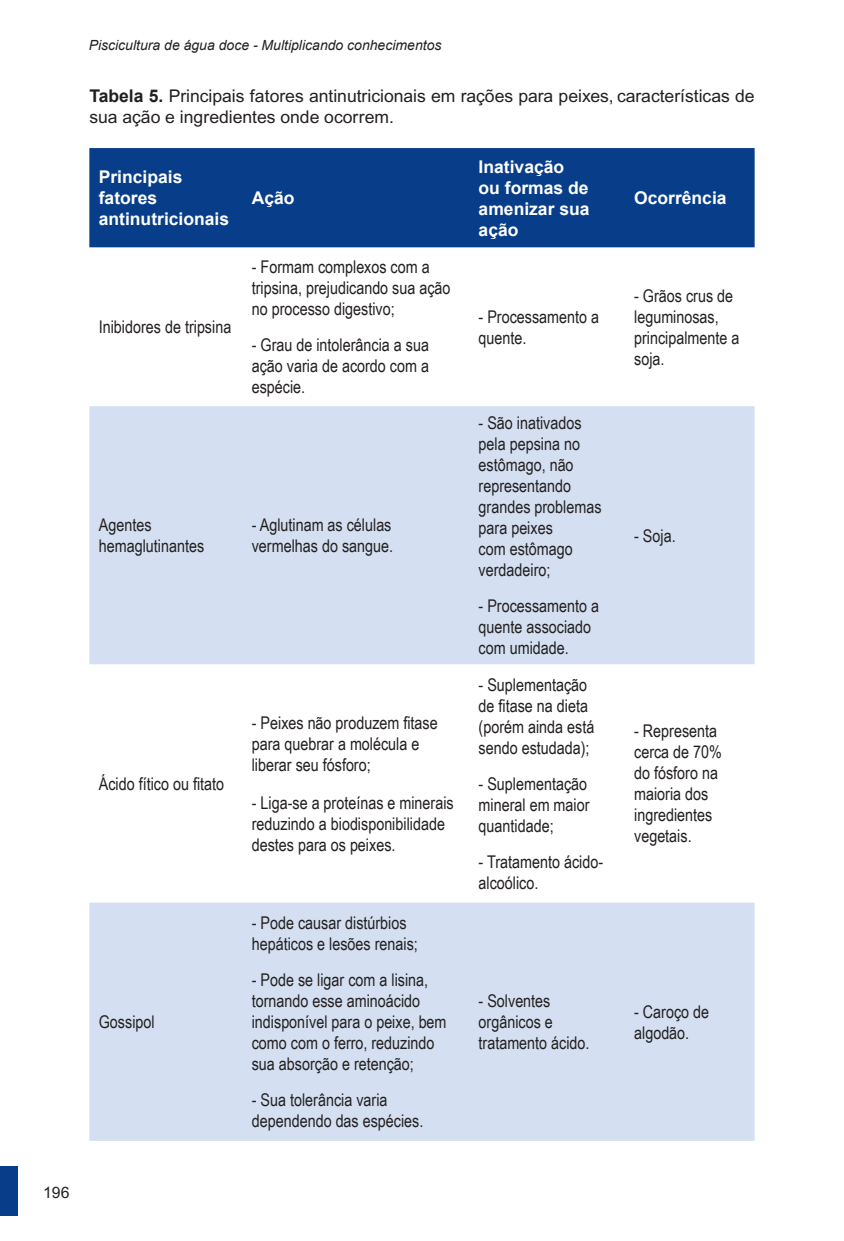
<style>
.page{position:relative;width:844px;height:1241px;background:#fff}
.page>*{position:absolute;margin:0;border:0;box-sizing:border-box;transform-origin:0 0}
.t1{font:17.5px/21px "Arial Narrow";color:#231f20}
.t2{font:17.5px/21px "Arial";color:#231f20}
.t3{font:700 17.5px/21px "Arial";color:#fff}
.t4{font:15.75px "Arial";color:#231f20}
.t5{font:italic 14px "Arial";color:#231f20}
.s1{font-weight:700}
</style>
<div class="page">
<div style="left:0;top:1166px;width:18px;height:49px;background:#083e89"></div>
<div style="left:89px;top:148px;width:665px;height:99px;background:#083e89"></div>
<svg style="left:89px;top:406px;width:665px;height:734px;fill:#d4e0f1"></svg>
<p class="t5" style="left:89px;top:36px;width:354px">Piscicultura de água doce - Multiplicando conhecimentos</p>
<p class="t2" style="left:89px;top:86px;width:666px"><span class="s1">Tabela 5.</span> Principais fatores antinutricionais em rações para peixes, características de sua ação e ingredientes onde ocorrem.</p>
<p class="t3" style="left:99px;top:167px;width:132px">Principais fatores antinutricionais</p>
<p class="t1" style="left:99px;top:316px;width:134px">Inibidores de tripsina</p>
<p class="t3" style="left:252px;top:188px;width:44px">Ação</p>
<p class="t1" style="left:252px;top:256px;width:200px">- Formam complexos com a tripsina, prejudicando sua ação no processo digestivo;</p>
<p class="t1" style="left:252px;top:334px;width:179px;text-align:justify">- Grau de intolerância a sua ação varia de acordo com a espécie.</p>
<p class="t1" style="left:99px;top:513px;width:107px">Agentes hemaglutinantes</p>
<p class="t1" style="left:252px;top:513px;width:143px">- Aglutinam as células vermelhas do sangue.</p>
<p class="t1" style="left:99px;top:772px;width:127px">Ácido fítico ou fitato</p>
<p class="t1" style="left:99px;top:1010px;width:57px">Gossipol</p>
<p class="t1" style="left:252px;top:711px;width:187px">- Peixes não produzem fitase para quebrar a molécula e liberar seu fósforo;</p>
<p class="t1" style="left:252px;top:791px;width:203px">- Liga-se a proteínas e minerais reduzindo a biodisponibilidade destes para os peixes.</p>
<p class="t1" style="left:252px;top:911px;width:167px">- Pode causar distúrbios hepáticos e lesões renais;</p>
<p class="t1" style="left:252px;top:968px;width:196px">- Pode se ligar com a lisina, tornando esse aminoácido indisponível para o peixe, bem como com o ferro, reduzindo sua absorção e retenção;</p>
<p class="t1" style="left:252px;top:1088px;width:173px">- Sua tolerância varia dependendo das espécies.</p>
<p class="t3" style="left:478px;top:156px;width:112px">Inativação ou formas de amenizar sua ação</p>
<p class="t1" style="left:478px;top:305px;width:122px">- Processamento a quente.</p>
<p class="t1" style="left:478px;top:412px;width:124px">- São inativados pela pepsina no estômago, não representando grandes problemas para peixes<br>com estômago verdadeiro;</p>
<p class="t1" style="left:478px;top:594px;width:122px">- Processamento a quente associado com umidade.</p>
<p class="t1" style="left:478px;top:673px;width:117px">- Suplementação de fitase na dieta (porém ainda está sendo estudada);</p>
<p class="t1" style="left:478px;top:772px;width:112px">- Suplementação mineral em maior quantidade;</p>
<p class="t1" style="left:478px;top:850px;width:126px">- Tratamento ácido&shy;alcoólico.</p>
<p class="t3" style="left:634px;top:188px;width:94px">Ocorrência</p>
<p class="t1" style="left:634px;top:284px;width:107px">- Grãos crus de leguminosas, principalmente a soja.</p>
<p class="t1" style="left:634px;top:524px;width:43px">- Soja.</p>
<p class="t1" style="left:634px;top:719px;width:89px">- Representa cerca de 70% do fósforo na maioria dos ingredientes vegetais.</p>
<p class="t1" style="left:478px;top:989px;width:112px">- Solventes orgânicos e tratamento ácido.</p>
<p class="t1" style="left:634px;top:1000px;width:76px">- Caroço de algodão.</p>
<p class="t4" style="left:43px;top:1183px;width:28px">196</p>
</div>
